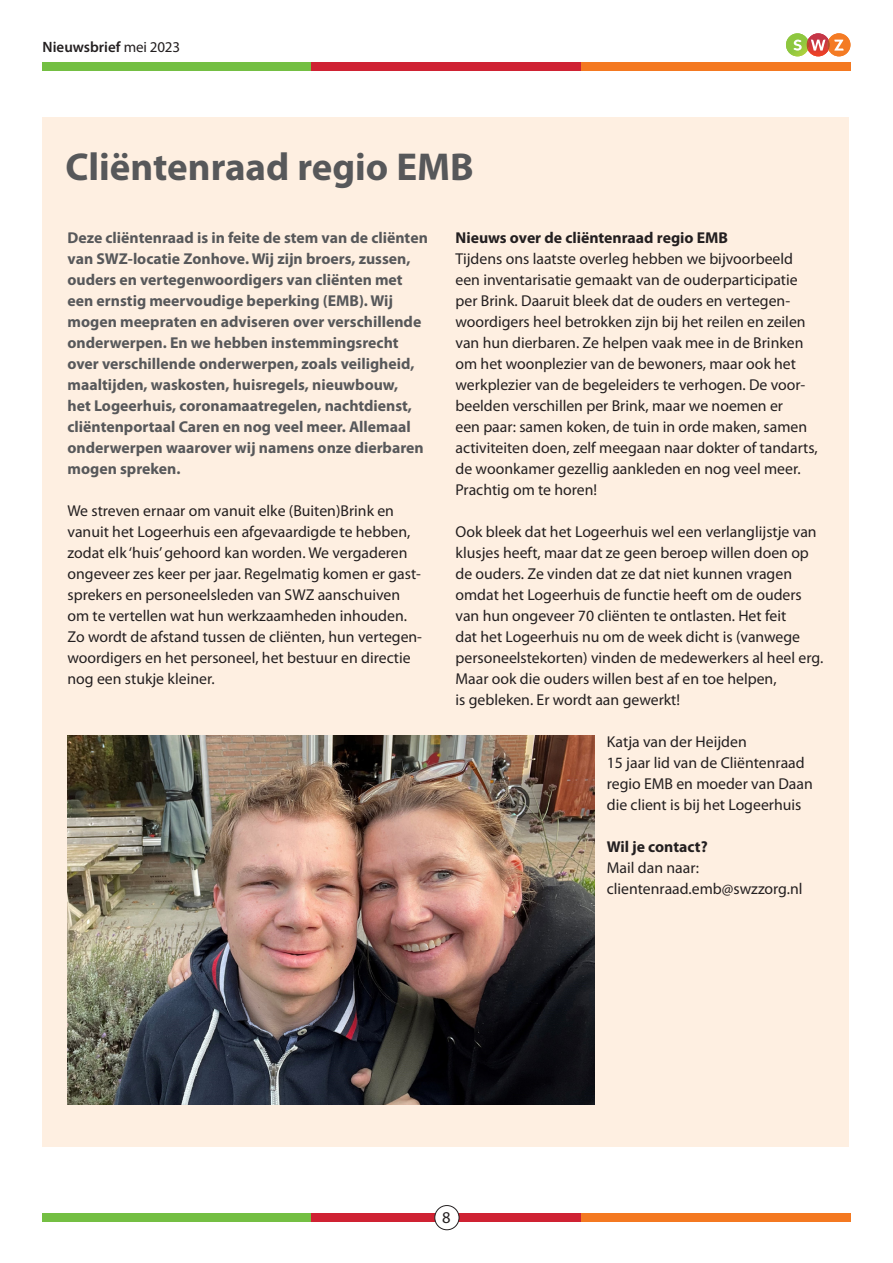
<style>
.page{position:relative;width:893px;height:1263px;background:#fff}
.page>*{position:absolute;margin:0;border:0;box-sizing:border-box;transform-origin:0 0}
.KOP{font:700 39px "Myriad Pro";color:#57585a}
.t1{font:16.5px "Myriad Pro";color:#231f20}
.BODY{font:15.75px/21px "Myriad Pro";color:#231f20}
.INTRO_80{font:700 15.75px/21px "Myriad Pro";color:#57585a}
.INTRO{font:700 15.75px "Myriad Pro";color:#231f20}
.t2{font:600 15px "Myriad Pro";color:#231f20}
.s1{font-weight:400}
</style>
<div class="page">
<div style="left:43px;top:62px;width:269px;height:8px;background:#74bf43"></div>
<div style="left:312px;top:62px;width:269px;height:8px;background:#cf2233"></div>
<div style="left:581px;top:62px;width:269px;height:8px;background:#f47921"></div>
<div style="left:43px;top:1213px;width:269px;height:8px;background:#74bf43"></div>
<div style="left:312px;top:1213px;width:269px;height:8px;background:#cf2233"></div>
<div style="left:581px;top:1213px;width:269px;height:8px;background:#f47921"></div>
<svg style="left:786px;top:33px;width:64px;height:23px"></svg>
<div style="left:435px;top:1205px;width:24px;height:25px;background:#fff;border-radius:50%"></div>
<div style="left:434px;top:1205px;width:25px;height:25px;border:1px solid #231f20;border-radius:50%"></div>
<div style="left:43px;top:117px;width:805px;height:1029px;background:#feefe1"></div>
<img style="left:68px;top:736px;width:526px;height:368px">
<p class="t2" style="left:43px;top:38px;width:139px">Nieuwsbrief <span class="s1">mei 2023</span></p>
<p class="KOP" style="left:65px;top:141px;width:410px">Cliëntenraad regio EMB</p>
<p class="INTRO_80" style="left:68px;top:227px;width:362px">Deze cliëntenraad is in feite de stem van de cliënten van SWZ-locatie Zonhove. Wij zijn broers, zussen, ouders en vertegenwoordigers van cliënten met een ernstig meervoudige beperking (EMB). Wij mogen meepraten en adviseren over verschillende onderwerpen. En we hebben instemmingsrecht over verschillende onderwerpen, zoals veiligheid, maaltijden, waskosten, huisregels, nieuwbouw,<br>het Logeerhuis, coronamaatregelen, nachtdienst, cliëntenportaal Caren en nog veel meer. Allemaal onderwerpen waarover wij namens onze dierbaren mogen spreken.</p>
<p class="BODY" style="left:68px;top:500px;width:328px">We streven ernaar om vanuit elke (Buiten)Brink en</p>
<p class="BODY" style="left:68px;top:521px;width:344px">vanuit het Logeerhuis een afgevaardigde te hebben, zodat elk ‘huis’ gehoord kan worden. We vergaderen</p>
<p class="BODY" style="left:68px;top:563px;width:355px">ongeveer zes keer per jaar. Regelmatig komen er gast&shy;sprekers en personeelsleden van SWZ aanschuiven</p>
<p class="BODY" style="left:68px;top:605px;width:341px">om te vertellen wat hun werkzaamheden inhouden.</p>
<p class="BODY" style="left:68px;top:626px;width:356px">Zo wordt de afstand tussen de cliënten, hun vertegen&shy;woordigers en het personeel, het bestuur en directie nog een stukje kleiner.</p>
<p class="INTRO" style="left:455px;top:227px;width:274px">Nieuws over de cliëntenraad regio EMB</p>
<p class="BODY" style="left:455px;top:248px;width:339px">Tijdens ons laatste overleg hebben we bijvoorbeeld</p>
<p class="BODY" style="left:455px;top:269px;width:344px">een inventarisatie gemaakt van de ouderparticipatie</p>
<p class="BODY" style="left:455px;top:290px;width:336px">per Brink. Daaruit bleek dat de ouders en vertegen-</p>
<p class="BODY" style="left:455px;top:311px;width:364px">woordigers heel betrokken zijn bij het reilen en zeilen van hun dierbaren. Ze helpen vaak mee in de Brinken om het woonplezier van de bewoners, maar ook het werkplezier van de begeleiders te verhogen. De voor&shy;beelden verschillen per Brink, maar we noemen er<br>een paar: samen koken, de tuin in orde maken, samen activiteiten doen, zelf meegaan naar dokter of tandarts, de woonkamer gezellig aankleden en nog veel meer.<br>Prachtig om te horen!</p>
<p class="BODY" style="left:455px;top:521px;width:363px">Ook bleek dat het Logeerhuis wel een verlanglijstje van klusjes heeft, maar dat ze geen beroep willen doen op de ouders. Ze vinden dat ze dat niet kunnen vragen</p>
<p class="BODY" style="left:455px;top:584px;width:348px">omdat het Logeerhuis de functie heeft om de ouders van hun ongeveer 70 cliënten te ontlasten. Het feit</p>
<p class="BODY" style="left:455px;top:626px;width:369px">dat het Logeerhuis nu om de week dicht is (vanwege personeelstekorten) vinden de medewerkers al heel erg.<br>Maar ook die ouders willen best af en toe helpen,</p>
<p class="BODY" style="left:455px;top:689px;width:226px">is gebleken. Er wordt aan gewerkt!</p>
<p class="BODY" style="left:607px;top:731px;width:141px">Katja van der Heijden</p>
<p class="BODY" style="left:607px;top:752px;width:208px">15 jaar lid van de Cliëntenraad regio EMB en moeder van Daan die client is bij het Logeerhuis</p>
<p class="INTRO" style="left:607px;top:836px;width:102px">Wil je contact?</p>
<p class="BODY" style="left:607px;top:857px;width:94px">Mail dan naar:</p>
<p class="BODY" style="left:607px;top:878px;width:197px">clientenraad.emb@swzzorg.nl</p>
<p class="t1" style="left:442px;top:1207px;width:10px">8</p>
</div>
